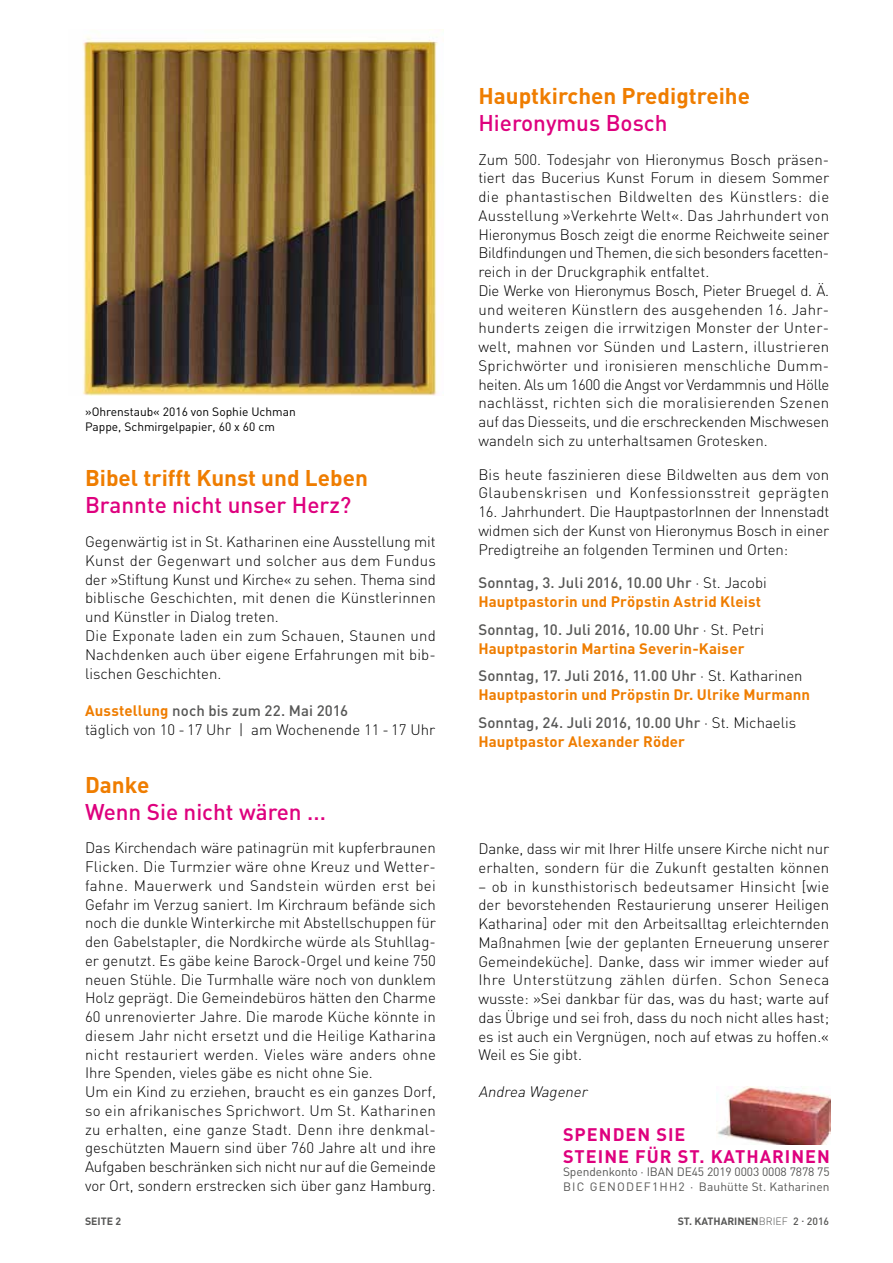
<style>
.page{position:relative;width:893px;height:1263px;background:#fff}
.page>*{position:absolute;margin:0;border:0;box-sizing:border-box;transform-origin:0 0}
.t1{font:500 22.5px "DIN";color:#de007e}
.t2{font:700 22.5px "DIN";color:#ef7d00}
.t3{font:700 18px/21.6px "DIN";letter-spacing:.055em;color:#de007e}
.t4{font:300 15px/18.8px "DIN";color:#000}
.t5{font:700 15px/18.8px "DIN";letter-spacing:.01em;color:#ef7d00}
.t6{font:500 15px/18.8px "DIN";letter-spacing:.005em;color:#575756}
.t7{font:italic 300 15px "DIN";color:#000}
.t8{font:12px/15px "DIN";letter-spacing:-.01em;color:#575756}
.t9{font:12px/15px "DIN";color:#000}
.t10{font:700 10.5px "DIN";color:#575756}
.s1{font-weight:700;color:#ef7d00}
.s2{font-weight:500;color:#575756}
.s3{font-weight:300;color:#000}
.s4{font-weight:300}
.s5{font-weight:500}
</style>
<div class="page">
<img style="left:716px;top:1086px;width:115px;height:59px">
<img style="left:82px;top:36px;width:356px;height:359px">
<p class="t9" style="left:85px;top:404px;width:212px">»Ohrenstaub« 2016 von Sophie Uchman<br>Pappe, Schmirgelpapier, 60 x 60 cm</p>
<h1 class="t2" style="left:85px;top:464px;width:284px">Bibel trifft Kunst und Leben</h1>
<h1 class="t1" style="left:85px;top:491px;width:268px">Brannte nicht unser Herz?</h1>
<p class="t4" style="left:85px;top:532px;width:352px">Gegenwärtig ist in St. Katharinen eine Ausstellung mit Kunst der Gegenwart und solcher aus dem Fundus der »Stiftung Kunst und Kirche« zu sehen. Thema sind biblische Geschichten, mit denen die Künstlerinnen und Künstler in Dialog treten.<br>Die Exponate laden ein zum Schauen, Staunen und Nachdenken auch über eigene Erfahrungen mit bib&shy;lischen Geschichten.</p>
<p class="t4" style="left:85px;top:701px;width:352px"><span class="s1">Ausstellung</span> <span class="s2">noch bis zum 22. Mai 2016<br></span>täglich von 10 - 17 Uhr | am Wochenende 11 - 17 Uhr</p>
<h1 class="t2" style="left:85px;top:770px;width:66px">Danke</h1>
<h1 class="t1" style="left:85px;top:797px;width:242px">Wenn Sie nicht wären ...</h1>
<p class="t4" style="left:85px;top:838px;width:352px">Das Kirchendach wäre patinagrün mit kupferbraunen Flicken. Die Turmzier wäre ohne Kreuz und Wetter&shy;fahne. Mauerwerk und Sandstein würden erst bei Gefahr im Verzug saniert. Im Kirchraum befände sich noch die dunkle Winterkirche mit Abstellschuppen für den Gabelstapler, die Nordkirche würde als Stuhllag&shy;er genutzt. Es gäbe keine Barock-Orgel und keine 750 neuen Stühle. Die Turmhalle wäre noch von dunklem Holz geprägt. Die Gemeindebüros hätten den Charme 60 unrenovierter Jahre. Die marode Küche könnte in diesem Jahr nicht ersetzt und die Heilige Katharina nicht restauriert werden. Vieles wäre anders ohne Ihre Spenden, vieles gäbe es nicht ohne Sie.<br>Um ein Kind zu erziehen, braucht es ein ganzes Dorf, so ein afrikanisches Sprichwort. Um St. Katharinen zu erhalten, eine ganze Stadt. Denn ihre denkmal&shy;geschützten Mauern sind über 760 Jahre alt und ihre Aufgaben beschränken sich nicht nur auf die Gemeinde vor Ort, sondern erstrecken sich über ganz Hamburg.</p>
<p class="t10" style="left:85px;top:1214px;width:38px">SEITE 2</p>
<h1 class="t2" style="left:478px;top:81px;width:273px">Hauptkirchen Predigtreihe</h1>
<h1 class="t1" style="left:478px;top:108px;width:191px">Hieronymus Bosch</h1>
<p class="t4" style="left:478px;top:150px;width:352px">Zum 500. Todesjahr von Hieronymus Bosch präsen&shy;tiert das Bucerius Kunst Forum in diesem Sommer die phantastischen Bildwelten des Künstlers: die Ausstellung »Verkehrte Welt«. Das Jahrhundert von Hieronymus Bosch zeigt die enorme Reichweite seiner Bildfindungen und Themen, die sich besonders facetten&shy;reich in der Druckgraphik entfaltet.<br>Die Werke von Hieronymus Bosch, Pieter Bruegel d. Ä. und weiteren Künstlern des ausgehenden 16. Jahr&shy;hunderts zeigen die irrwitzigen Monster der Unter&shy;welt, mahnen vor Sünden und Lastern, illustrieren Sprichwörter und ironisieren menschliche Dumm&shy;heiten. Als um 1600 die Angst vor Verdammnis und Hölle nachlässt, richten sich die moralisierenden Szenen auf das Diesseits, und die erschreckenden Mischwesen wandeln sich zu unterhaltsamen Grotesken.</p>
<p class="t4" style="left:478px;top:465px;width:352px">Bis heute faszinieren diese Bildwelten aus dem von<br>Glaubenskrisen und Konfessionsstreit geprägten</p>
<p class="t4" style="left:478px;top:502px;width:352px;text-align:justify">16. Jahrhundert. Die HauptpastorInnen der Innenstadt widmen sich der Kunst von Hieronymus Bosch in einer Predigtreihe an folgenden Terminen und Orten:</p>
<p class="t5" style="left:478px;top:573px;width:290px"><span class="s2">Sonntag, 3. Juli 2016, 10.00 Uhr</span> <span class="s3">· St. Jacobi<br></span>Hauptpastorin und Pröpstin Astrid Kleist</p>
<p class="t5" style="left:478px;top:619px;width:287px"><span class="s2">Sonntag, 10. Juli 2016, 10.00 Uhr</span> <span class="s3">· St. Petri<br></span>Hauptpastorin Martina Severin-Kaiser</p>
<p class="t5" style="left:478px;top:666px;width:333px"><span class="s2">Sonntag, 17. Juli 2016, 11.00 Uhr</span> <span class="s3">· St. Katharinen<br></span>Hauptpastorin und Pröpstin Dr. Ulrike Murmann</p>
<p class="t6" style="left:478px;top:712px;width:319px">Sonntag, 24. Juli 2016, 10.00 Uhr <span class="s3">· St. Michaelis<br></span><span class="s1">Hauptpastor Alexander Röder</span></p>
<p class="t4" style="left:478px;top:839px;width:352px">Danke, dass wir mit Ihrer Hilfe unsere Kirche nicht nur erhalten, sondern für die Zukunft gestalten können</p>
<p class="t4" style="left:478px;top:877px;width:352px;text-align:justify">– ob in kunsthistorisch bedeutsamer Hinsicht [wie der bevorstehenden Restaurierung unserer Heiligen Katharina] oder mit den Arbeitsalltag erleichternden Maßnahmen [wie der geplanten Erneuerung unserer Gemeindeküche]. Danke, dass wir immer wieder auf Ihre Unterstützung zählen dürfen. Schon Seneca wusste: »Sei dankbar für das, was du hast; warte auf das Übrige und sei froh, dass du noch nicht alles hast; es ist auch ein Vergnügen, noch auf etwas zu hoffen.« Weil es Sie gibt.</p>
<p class="t7" style="left:478px;top:1082px;width:114px">Andrea Wagener</p>
<p class="t3" style="left:563px;top:1123px;width:268px">SPENDEN SIE<br>STEINE FÜR ST. KATHARINEN</p>
<p class="t8" style="left:563px;top:1164px;width:268px">Spendenkonto · IBAN DE45 2019 0003 0008 7878 75<br>BIC GENODEF1HH2 · Bauhütte St. Katharinen</p>
<p class="t10" style="left:678px;top:1214px;width:153px">ST. KATHARINEN<span class="s4">BRIEF</span> <span class="s5">2 </span><sup>.</sup> <span class="s5">2016</span></p>
</div>
